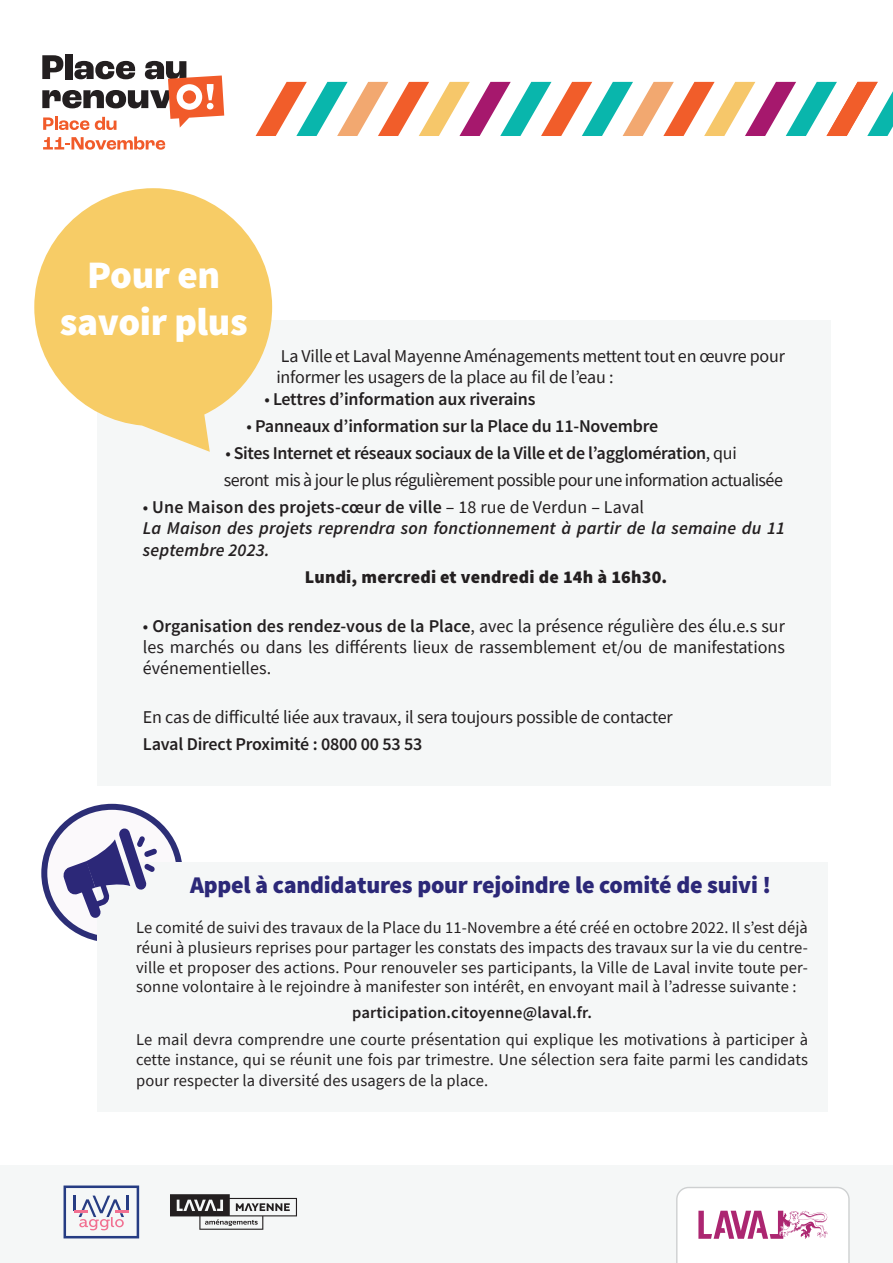
<style>
.page{position:relative;width:893px;height:1263px;background:#fff}
.page>*{position:absolute;margin:0;border:0;box-sizing:border-box;transform-origin:0 0}
.t1{font:900 39px "Source Sans Pro";letter-spacing:-.01em;color:#fff}
.t2{font:900 24px "Source Sans Pro";letter-spacing:-.01em;color:#2c2878}
.t3{font:18px/21.3px "Source Sans Pro";letter-spacing:-.01em;color:#231f20}
.t4{font:18px/27px "Source Sans Pro";letter-spacing:-.03em;color:#231f20}
.t5{font:600 18px "Source Sans Pro";letter-spacing:-.01em;color:#231f20}
.t6{font:italic 600 18px/21.6px "Source Sans Pro";letter-spacing:.01em;color:#231f20}
.t7{font:600 18px "Source Sans Pro";letter-spacing:.01em;color:#231f20}
.t8{font:900 18px "Source Sans Pro";letter-spacing:.01em;color:#231f20}
.t9{font:16.5px/19.8px "Source Sans Pro";letter-spacing:.01em;color:#231f20;text-align:justify}
.t10{font:600 16.5px "Source Sans Pro";letter-spacing:.01em;color:#231f20}
.s1{font-weight:400}
.s2{font-weight:600}
</style>
<div class="page">
<svg style="left:43px;top:136px;width:122px;height:14px"></svg>
<div style="left:65px;top:54px;width:7px;height:25px;background:#231f20"></div>
<svg style="left:42px;top:55px;width:182px;height:75px"></svg>
<svg style="left:256px;top:82px;width:637px;height:54px"></svg>
<div style="left:0;top:1165px;width:893px;height:98px;background:#f5f7f7"></div>
<div style="left:97px;top:320px;width:734px;height:465px;background:#f5f7f7"></div>
<svg style="left:34px;top:188px;width:238px;height:264px;fill:#f7cc66"></svg>
<svg style="left:676px;top:1187px;width:174px;height:76px"></svg>
<svg style="left:44px;top:807px;width:136px;height:132px"></svg>
<div style="left:41px;top:804px;width:142px;height:138px;border:6px solid #2c2e76;border-radius:50%"></div>
<div style="left:97px;top:862px;width:730px;height:249px;background:#f5f7f7"></div>
<svg style="left:63px;top:828px;width:94px;height:90px"></svg>
<svg style="left:64px;top:1185px;width:75px;height:53px"></svg>
<svg style="left:170px;top:1194px;width:127px;height:36px"></svg>
<p class="t1" style="left:87px;top:249px;width:135px">Pour en</p>
<p class="t1" style="left:60px;top:296px;width:189px">savoir plus</p>
<p class="t3" style="left:276px;top:345px;width:510px">La Ville et Laval Mayenne Aménagements mettent tout en œuvre pour informer les usagers de la place au fil de l’eau :</p>
<p class="t5" style="left:264px;top:387px;width:273px"><span class="s1">•</span> Lettres d’information aux riverains</p>
<p class="t5" style="left:246px;top:414px;width:413px"><span class="s1">•</span> Panneaux d’information sur la Place du 11-Novembre</p>
<p class="t4" style="left:224px;top:439px;width:561px">• <span class="s2">Sites Internet et réseaux sociaux de la Ville et de l’agglomération</span>, qui seront mis à jour le plus régulièrement possible pour une information actualisée</p>
<p class="t7" style="left:143px;top:495px;width:503px"><span class="s1">•</span> Une Maison des projets-cœur de ville <span class="s1">– 18 rue de Verdun – Laval</span></p>
<p class="t6" style="left:143px;top:517px;width:644px">La Maison des projets reprendra son fonctionnement à partir de la semaine du 11 septembre 2023.</p>
<p class="t8" style="left:305px;top:565px;width:364px">Lundi, mercredi et vendredi de 14h à 16h30.</p>
<p class="t3" style="left:143px;top:615px;width:644px;text-align:justify">• <span class="s2">Organisation des rendez-vous de la Place</span>, avec la présence régulière des élu.e.s sur les marchés ou dans les différents lieux de rassemblement et/ou de manifestations événementielles.</p>
<p class="t3" style="left:143px;top:706px;width:531px">En cas de difficulté liée aux travaux, il sera toujours possible de contacter</p>
<p class="t5" style="left:143px;top:732px;width:281px">Laval Direct Proximité : 0800 00 53 53</p>
<p class="t2" style="left:190px;top:870px;width:582px">Appel à candidatures pour rejoindre le comité de suivi !</p>
<p class="t9" style="left:136px;top:917px;width:673px">Le comité de suivi des travaux de la Place du 11-Novembre a été créé en octobre 2022. Il s’est déjà réuni à plusieurs reprises pour partager les constats des impacts des travaux sur la vie du centre&shy;ville et proposer des actions. Pour renouveler ses participants, la Ville de Laval invite toute per&shy;sonne volontaire à le rejoindre à manifester son intérêt, en envoyant mail à l’adresse suivante :</p>
<p class="t10" style="left:352px;top:1002px;width:241px">participation.citoyenne@laval.fr.</p>
<p class="t9" style="left:136px;top:1029px;width:673px">Le mail devra comprendre une courte présentation qui explique les motivations à participer à cette instance, qui se réunit une fois par trimestre. Une sélection sera faite parmi les candidats</p>
<p class="t9" style="left:136px;top:1071px;width:354px">pour respecter la diversité des usagers de la place.</p>
</div>
